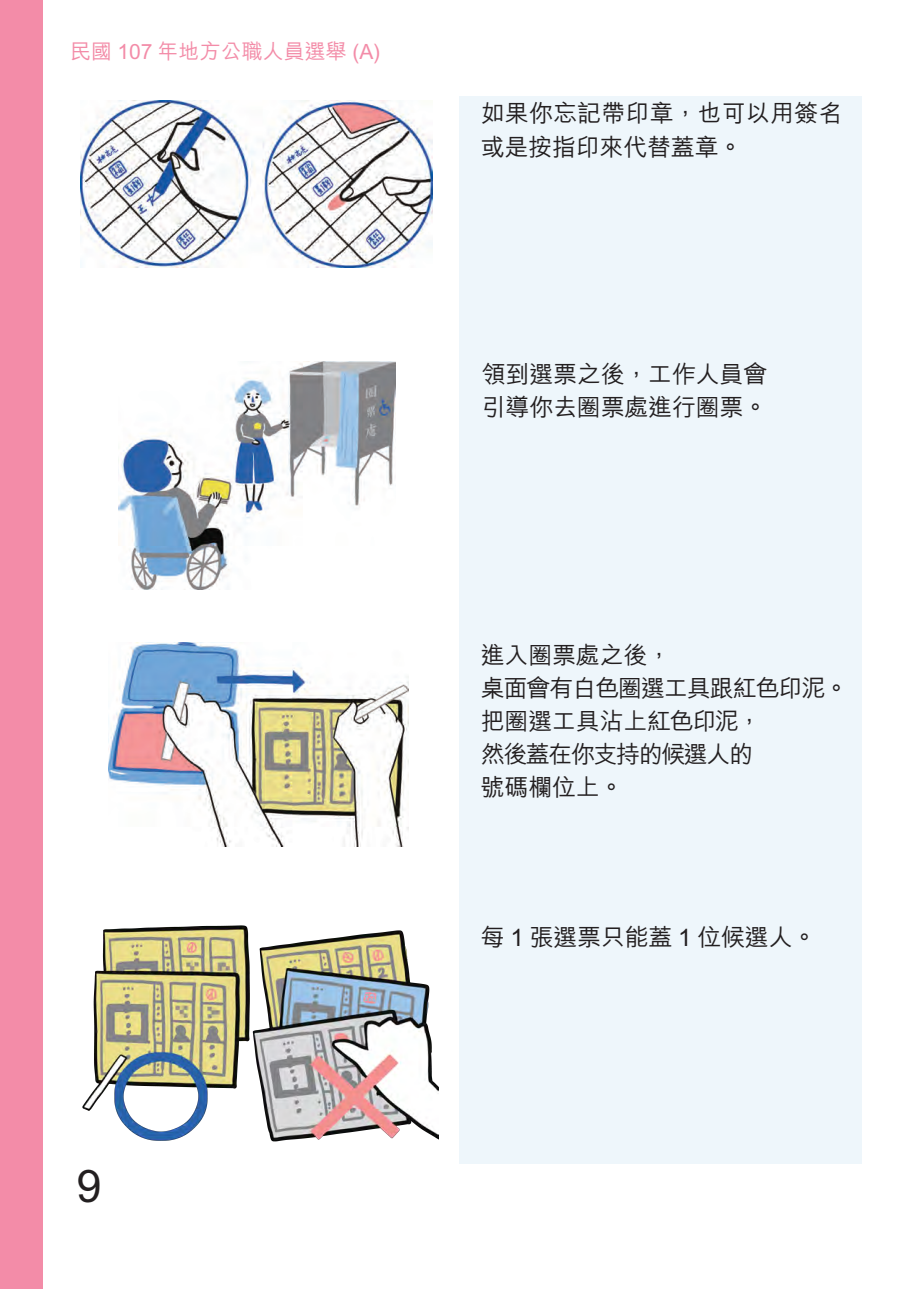
<style>
.page{position:relative;width:919px;height:1289px;background:#fff}
.page>*{position:absolute;margin:0;border:0;box-sizing:border-box;transform-origin:0 0}
.t1{font:700 45px "M Hei HK";color:#231f20}
.t2{font:500 24px/33px "M Hei HK";letter-spacing:-.01em;color:#231f20}
.t3{font:500 24px/33px "M Hei HK";letter-spacing:-.045em;color:#231f20}
.t4{font:500 24px "M Hei HK";letter-spacing:-.06em;color:#231f20}
.t5{font:500 21px "M Hei HK";color:#f38ca8}
</style>
<div class="page">
<div style="left:459px;top:96px;width:403px;height:1067px;background:#eef6fb"></div>
<div style="left:0;top:0;width:43px;height:1288px;background:#f38ca8"></div>
<img style="left:108px;top:642px;width:301px;height:204px">
<img style="left:81px;top:101px;width:351px;height:166px">
<img style="left:119px;top:362px;width:277px;height:227px">
<img style="left:82px;top:925px;width:356px;height:216px">
<p class="t5" style="left:70px;top:36px;width:312px">民國 107 年地方公職人員選舉 (A)</p>
<p class="t1" style="left:77px;top:1152px;width:27px">9</p>
<p class="t2" style="left:480px;top:95px;width:363px">如果你忘記帶印章，也可以用簽名或是按指印來代替蓋章。</p>
<p class="t2" style="left:482px;top:356px;width:287px">領到選票之後，工作人員會</p>
<p class="t2" style="left:482px;top:389px;width:287px">引導你去圈票處進行圈票。</p>
<p class="t2" style="left:480px;top:636px;width:192px">進入圈票處之後，</p>
<p class="t3" style="left:480px;top:669px;width:369px">桌面會有白色圈選工具跟紅色印泥。把圈選工具沾上紅色印泥，</p>
<p class="t4" style="left:480px;top:736px;width:274px">然後蓋在你支持的候選人的</p>
<p class="t2" style="left:480px;top:768px;width:144px">號碼欄位上。</p>
<p class="t2" style="left:480px;top:919px;width:337px">每 1 張選票只能蓋 1 位候選人。</p>
</div>
